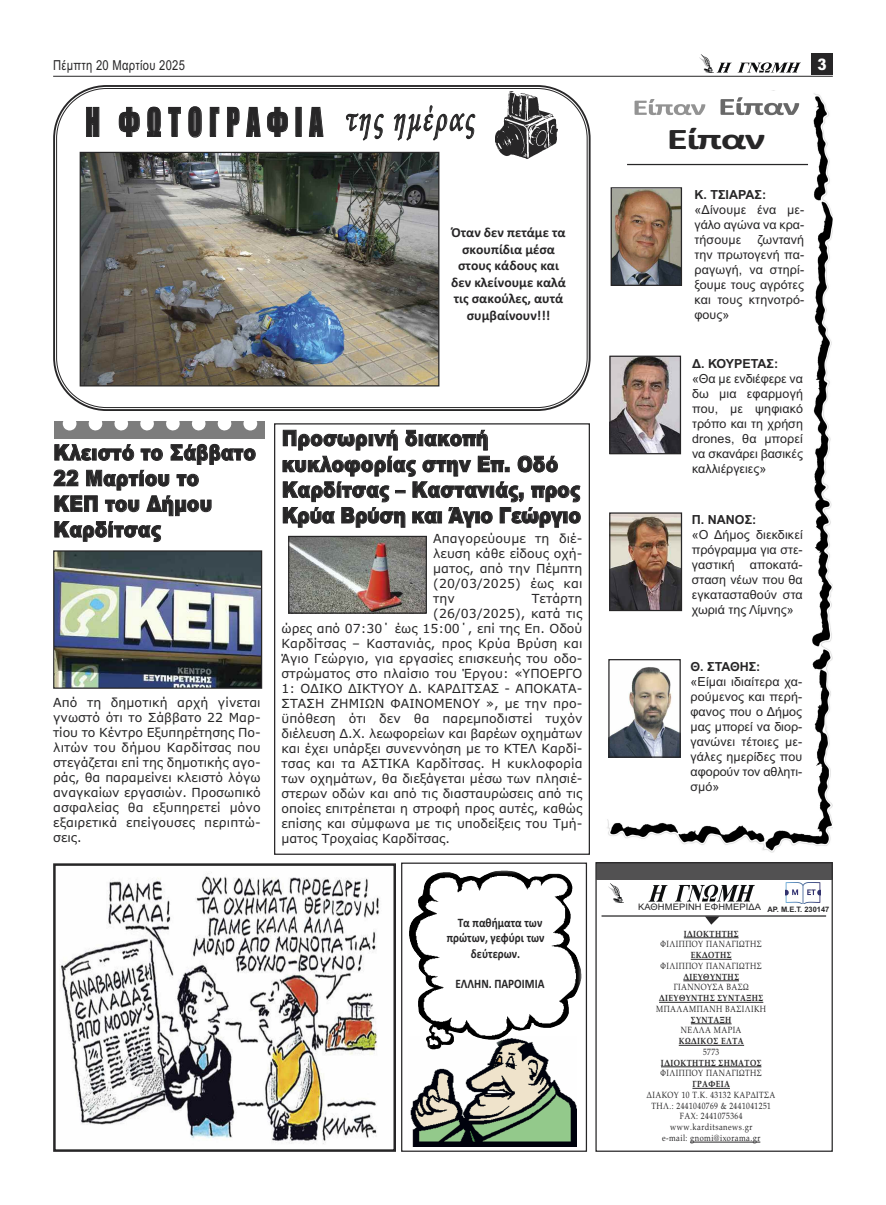
<style>
.page{position:relative;width:886px;height:1205px;background:#fff}
.page>*{position:absolute;margin:0;border:0;box-sizing:border-box;transform-origin:0 0}
.t1{font:36.5px "Impact";letter-spacing:.27em;color:#272627;scale:.72 1}
.t2{font:700 30px "Calibri";letter-spacing:-.04em;color:#272627;scale:1.45 1}
.t3{font:900 21.5px/25.6px "Arial";letter-spacing:.005em;color:#272627;scale:.87 1}
.t4{font:900 15.75px "Arial";color:#fff;scale:.87 1}
.t5{font:700 13.75px/16.5px "Calibri";color:#272627;text-align:center}
.t6{font:13.75px "Arial";letter-spacing:.025em;color:#272627;scale:.81 1}
.t7{font:700 13px "Calibri";color:#272627;scale:.87 1}
.t8{font:12.5px/15px "Verdana";color:#272627;text-align:justify}
.t9{font:12.5px/15px "Arial";letter-spacing:.005em;color:#272627}
.t10{font:9px/10.8px "Book Antiqua";letter-spacing:.06em;color:#272627;text-align:center;scale:.83 1}
.t11{font:9px "Arial";letter-spacing:.01em;color:#272627;scale:1.04 1}
.t12{font:700 7.5px "Arial";color:#272627}
.s1{font-weight:700}
</style>
<div class="page">
<div style="left:595px;top:862px;width:238px;height:290px;border:1px solid #272627"></div>
<svg style="left:596px;top:862px;width:237px;height:18px;background:#4e4d4e"></svg>
<img style="left:648px;top:884px;width:106px;height:18px">
<img style="left:608px;top:883px;width:15px;height:19px">
<hr style="left:684px;top:937px;width:54px;height:1px;background:#272627">
<hr style="left:691px;top:959px;width:41px;height:1px;background:#272627">
<hr style="left:683px;top:980px;width:56px;height:1px;background:#272627">
<hr style="left:659px;top:1002px;width:51px;height:1px;background:#272627">
<hr style="left:710px;top:1002px;width:53px;height:1px;background:#272627">
<hr style="left:691px;top:1023px;width:40px;height:1px;background:#272627">
<hr style="left:679px;top:1045px;width:65px;height:1px;background:#272627">
<hr style="left:661px;top:1066px;width:100px;height:1px;background:#272627">
<hr style="left:692px;top:1088px;width:38px;height:1px;background:#272627">
<hr style="left:690px;top:1142px;width:70px;height:1px;background:#272627">
<hr style="left:601px;top:915px;width:225px;height:1px;background:#272627">
<svg style="left:705px;top:916px;width:14px;height:8px"></svg>
<div style="left:401px;top:862px;width:186px;height:290px;border:1px solid #272627"></div>
<img style="left:59px;top:876px;width:320px;height:268px">
<div style="left:53px;top:863px;width:343px;height:289px;border:2px solid #272627"></div>
<img style="left:410px;top:1049px;width:167px;height:97px">
<img style="left:409px;top:870px;width:172px;height:179px">
<svg style="left:53px;top:85px;width:538px;height:326px"></svg>
<svg style="left:56px;top:88px;width:532px;height:320px"></svg>
<img style="left:495px;top:92px;width:62px;height:66px">
<div style="left:54px;top:422px;width:211px;height:17px;background:#7d7d7d"></div>
<svg style="left:63px;top:421px;width:174px;height:9px"></svg>
<svg style="left:243px;top:421px;width:14px;height:9px"></svg>
<div style="left:274px;top:423px;width:316px;height:432px;border:1px solid #272627"></div>
<hr style="left:53px;top:76px;width:780px;height:1px;background:#272627">
<div style="left:811px;top:54px;width:21px;height:21px;background:#272627"></div>
<img style="left:716px;top:62px;width:85px;height:11px">
<img style="left:699px;top:54px;width:15px;height:19px">
<img style="left:607px;top:93px;width:226px;height:759px">
<img style="left:634px;top:99px;width:57px;height:16px">
<img style="left:720px;top:97px;width:64px;height:18px">
<hr style="left:627px;top:164px;width:181px;height:1px;background:#272627">
<img style="left:613px;top:189px;width:67px;height:95px">
<div style="left:611px;top:187px;width:71px;height:99px;border:1px solid #272627"></div>
<img style="left:611px;top:358px;width:68px;height:94px">
<div style="left:609px;top:356px;width:72px;height:98px;border:1px solid #272627"></div>
<img style="left:611px;top:514px;width:69px;height:95px">
<div style="left:609px;top:512px;width:73px;height:99px;border:1px solid #272627"></div>
<img style="left:610px;top:661px;width:69px;height:95px">
<div style="left:608px;top:659px;width:73px;height:99px;border:1px solid #272627"></div>
<img style="left:82px;top:154px;width:355px;height:230px">
<div style="left:80px;top:152px;width:359px;height:234px;border:1px solid #272627"></div>
<img style="left:290px;top:538px;width:135px;height:74px">
<div style="left:288px;top:536px;width:139px;height:78px;border:1px solid #272627"></div>
<img style="left:785px;top:882px;width:36px;height:21px">
<img style="left:55px;top:552px;width:205px;height:135px">
<div style="left:53px;top:550px;width:209px;height:139px;border:1px solid #272627"></div>
<p class="t6" style="left:53px;top:58px;width:164px">Πέµπτη 20 Μαρτίου 2025</p>
<p class="t4" style="left:817px;top:55px;width:12px">3</p>
<p class="t1" style="left:85px;top:102px;width:540px">Η ΦΩΤΟΓΡΑΦΙΑ <sup>της</sup> <sup>ηµέρας</sup></p>
<p class="t5" style="left:451px;top:224px;width:116px">Όταν δεν πετάμε τα σκουπίδια μέσα στους κάδους και δεν κλείνουμε καλά τις σακούλες, αυτά συμβαίνουν!!!</p>
<p class="t3" style="left:53px;top:440px;width:234px">Κλειστό το Σάββατο<br>22 Μαρτίου το<br>ΚΕΠ του ∆ήµου<br>Καρδίτσας</p>
<p class="t8" style="left:53px;top:695px;width:209px">Από τη δηµοτική αρχή γίνεται γνωστό ότι το Σάββατο 22 Μαρ&shy;τίου το Κέντρο Εξυπηρέτησης Πο&shy;λιτών του δήµου Καρδίτσας που στεγάζεται επί της δηµοτικής αγο&shy;ράς, θα παραµείνει κλειστό λόγω αναγκαίων εργασιών. Προσωπικό ασφαλείας θα εξυπηρετεί µόνο εξαιρετικά επείγουσες περιπτώ&shy;σεις.</p>
<p class="t3" style="left:282px;top:425px;width:345px">Προσωρινή διακοπή κυκλοφορίας στην Επ. Οδό<br>Καρδίτσας – Καστανιάς, προς<br>Κρύα Βρύση και Άγιο Γεώργιο</p>
<p class="t8" style="left:433px;top:531px;width:151px">Απαγορεύουµε τη διέ&shy;λευση κάθε είδους οχή&shy;µατος, από την Πέµπτη (20/03/2025) έως και την</p>
<p class="t8" style="left:532px;top:591px;width:52px">Τετάρτη</p>
<p class="t8" style="left:433px;top:606px;width:151px">(26/03/2025), κατά τις</p>
<p class="t8" style="left:281px;top:621px;width:302px">ώρες από 07:30΄ έως 15:00΄, επί της Επ. Οδού</p>
<p class="t8" style="left:281px;top:636px;width:302px">Καρδίτσας – Καστανιάς, προς Κρύα Βρύση και</p>
<p class="t8" style="left:281px;top:651px;width:302px">Άγιο Γεώργιο, για εργασίες επισκευής του οδο-</p>
<p class="t8" style="left:281px;top:666px;width:302px">στρώµατος στο πλαίσιο του Έργου: «ΥΠΟΕΡΓΟ</p>
<p class="t8" style="left:281px;top:681px;width:302px">1: Ο∆ΙΚΟ ∆ΙΚΤΥΟΥ ∆. ΚΑΡ∆ΙΤΣΑΣ - ΑΠΟΚΑΤΑ-</p>
<p class="t8" style="left:281px;top:696px;width:302px">ΣΤΑΣΗ ΖΗΜΙΩΝ ΦΑΙΝΟΜΕΝΟΥ », µε την προ-</p>
<p class="t8" style="left:281px;top:711px;width:302px">ϋπόθεση ότι δεν θα παρεµποδιστεί τυχόν</p>
<p class="t8" style="left:281px;top:726px;width:302px">διέλευση ∆.Χ. λεωφορείων και βαρέων οχηµάτων</p>
<p class="t8" style="left:281px;top:741px;width:302px">και έχει υπάρξει συνεννόηση µε το ΚΤΕΛ Καρδί-</p>
<p class="t8" style="left:281px;top:756px;width:302px">τσας και τα ΑΣΤΙΚΑ Καρδίτσας. Η κυκλοφορία</p>
<p class="t8" style="left:281px;top:771px;width:302px">των οχηµάτων, θα διεξάγεται µέσω των πλησιέ-</p>
<p class="t8" style="left:281px;top:786px;width:302px">στερων οδών και από τις διασταυρώσεις από τις</p>
<p class="t8" style="left:281px;top:801px;width:302px">οποίες επιτρέπεται η στροφή προς αυτές, καθώς</p>
<p class="t8" style="left:281px;top:816px;width:302px">επίσης και σύµφωνα µε τις υποδείξεις του Τµή-</p>
<p class="t8" style="left:281px;top:831px;width:170px">µατος Τροχαίας Καρδίτσας.</p>
<p class="t7" style="left:458px;top:915px;width:99px">Τα παθήματα των</p>
<p class="t7" style="left:447px;top:930px;width:114px">πρώτων, γεφύρι των</p>
<p class="t7" style="left:471px;top:945px;width:58px">δεύτερων.</p>
<p class="t7" style="left:455px;top:976px;width:104px">ΕΛΛΗΝ. ΠΑΡΟΙΜΙΑ</p>
<p class="t2" style="left:667px;top:121px;width:69px">Είπαν</p>
<p class="t9" style="left:694px;top:187px;width:111px"><span class="s1">Κ. ΤΣΙΑΡΑΣ: </span>«∆ίνουµε ένα µε&shy;γάλο αγώνα να κρα&shy;τήσουµε</p>
<p class="t9" style="left:694px;top:232px;width:111px;text-align:justify;text-indent:63px">ζωντανή την πρωτογενή πα&shy;ραγωγή, να στηρί&shy;ξουµε τους αγρότες και τους κτηνοτρό&shy;φους»</p>
<p class="t9" style="left:692px;top:356px;width:112px"><span class="s1">∆. ΚΟΥΡΕΤΑΣ: </span>«Θα µε ενδιέφερε να δω µια εφαρµογή που, µε ψηφιακό τρόπο και τη χρήση drones, θα µπορεί να σκανάρει βασικές καλλιέργειες»</p>
<p class="t9" style="left:692px;top:512px;width:112px"><span class="s1">Π. ΝΑΝΟΣ:<br></span>«Ο ∆ήµος διεκδικεί πρόγραµµα για στε&shy;γαστική αποκατά&shy;σταση νέων που θα εγκατασταθούν στα χωριά της Λίµνης»</p>
<p class="t9" style="left:690px;top:659px;width:113px"><span class="s1">Θ. ΣΤΑΘΗΣ:<br></span>«Είµαι ιδιαίτερα χα&shy;ρούµενος και περή&shy;φανος που ο ∆ήµος µας µπορεί να διορ&shy;γανώνει τέτοιες µε&shy;γάλες ηµερίδες που αφορούν τον αθλητι&shy;σµό»</p>
<p class="t11" style="left:638px;top:902px;width:120px">ΚΑΘΗΜΕΡΙΝΗ ΕΦΗΜΕΡΙ∆Α</p>
<p class="t12" style="left:767px;top:905px;width:63px">ΑΡ. Μ.Ε.Τ. 230147</p>
<p class="t10" style="left:647px;top:928px;width:156px"><span class="s1">Ι∆ΙΟΚΤΗΤΗΣ<br></span>ΦΙΛΙΠΠΟΥ ΠΑΝΑΓΙΩΤΗΣ<br><span class="s1">ΕΚ∆ΟΤΗΣ<br></span>ΦΙΛΙΠΠΟΥ ΠΑΝΑΓΙΩΤΗΣ <span class="s1">∆ΙΕΥΘΥΝΤΗΣ<br></span>ΓΙΑΝΝΟΥΣΑ ΒΑΣΩ <span class="s1">∆ΙΕΥΘΥΝΤΗΣ ΣΥΝΤΑΞΗΣ<br></span>ΜΠΑΛΑΜΠΑΝΗ ΒΑΣΙΛΙΚΗ<br><span class="s1">ΣΥΝΤΑΞΗ<br></span>ΝΕΛΛΑ ΜΑΡΙΑ<br><span class="s1">ΚΩ∆ΙΚΟΣ ΕΛΤΑ<br></span>5773<br><span class="s1">Ι∆ΙΟΚΤΗΤΗΣ ΣΗΜΑΤΟΣ<br></span>ΦΙΛΙΠΠΟΥ ΠΑΝΑΓΙΩΤΗΣ<br><span class="s1">ΓΡΑΦΕΙΑ<br></span>∆ΙΑΚΟΥ 10 Τ.Κ. 43132 ΚΑΡ∆ΙΤΣΑ<br>ΤΗΛ.: 2441040769 &amp; 2441041251<br>FAX: 2441075364 www.karditsanews.gr<br>e-mail: gnomi@ixorama.gr</p>
</div>
